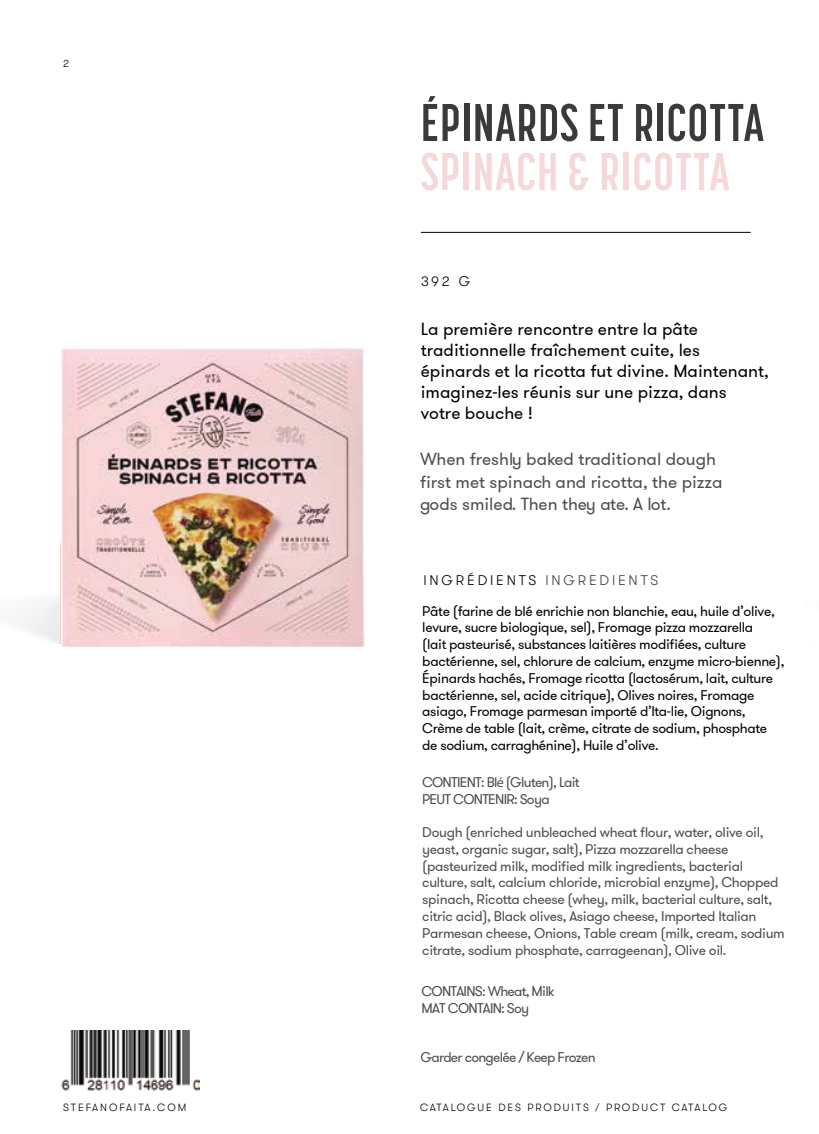
<style>
.page{position:relative;width:819px;height:1134px;background:#fff}
.page>*{position:absolute;margin:0;border:0;box-sizing:border-box;transform-origin:0 0}
.t1{font:700 52.5px "Korolev Compressed W04";letter-spacing:.02em;color:#3a3a3a}
.t2{font:700 52.5px "Korolev Compressed W04";letter-spacing:.02em;color:#f6d8da}
.t3{font:17.5px/21px "GT Walsheim";color:#000}
.t4{font:17.5px/22.8px "GT Walsheim";color:#4d4d4d}
.t5{font:14px/16.8px "GT Walsheim";letter-spacing:-.025em;color:#000}
.t6{font:14px/16.8px "GT Walsheim";letter-spacing:-.025em;color:#4d4d4d}
.t7{font:14px/16.8px "GT Walsheim";letter-spacing:-.055em;color:#4d4d4d}
.t8{font:300 14px "GT Walsheim";letter-spacing:.2em;color:#000}
.t9{font:300 10.5px "GT Walsheim";letter-spacing:.185em;color:#000}
.s1{color:#404140}
.s2{font-family:"Myriad Pro"}
</style>
<div class="page">
<img style="left:19px;top:541px;width:42px;height:103px">
<hr style="left:421px;top:232px;width:330px;height:1px;background:#000">
<img style="left:61px;top:347px;width:304px;height:300px">
<img style="left:61px;top:1030px;width:138px;height:61px">
<p class="t9" style="left:63px;top:57px;width:7px">2</p>
<h1 class="t1" style="left:421px;top:93px;width:345px">ÉPINARDS ET RICOTTA</h1>
<h1 class="t2" style="left:421px;top:142px;width:310px">SPINACH &amp; RICOTTA</h1>
<p class="t8" style="left:421px;top:274px;width:51px">392 G</p>
<p class="t3" style="left:421px;top:318px;width:350px">La première rencontre entre la pâte traditionnelle fraîchement cuite, les épinards et la ricotta fut divine. Maintenant, imaginez-les réunis sur une pizza, dans votre bouche !</p>
<p class="t4" style="left:420px;top:447px;width:304px">When freshly baked traditional dough first met spinach and ricotta, the pizza gods smiled. Then they ate. A lot.</p>
<p class="t8" style="left:423px;top:573px;width:237px">INGRÉDIENTS <span class="s1">INGREDIENTS</span></p>
<p class="t5" style="left:422px;top:602px;width:364px">Pâte (farine de blé enrichie non blanchie, eau, huile d’olive, levure, sucre biologique, sel), Fromage pizza mozzarella<br>(lait pasteurisé, substances laitières modifiées, culture bactérienne, sel, chlorure de calcium, enzyme micro-bienne), Épinards hachés, Fromage ricotta (lactosérum, lait, culture bactérienne, sel, acide citrique), Olives noires, Fromage asiago, Fromage parmesan importé d’Ita-lie, Oignons, Crème de table (lait, crème, citrate de sodium, phosphate de sodium, carraghénine), Huile d’olive.</p>
<p class="t7" style="left:422px;top:774px;width:159px">CONTIENT: Bl<span class="s2">é</span> (Gluten), Lait<br>PEUT CONTENIR: Soya</p>
<p class="t6" style="left:422px;top:824px;width:364px">Dough (enriched unbleached wheat flour, water, olive oil, yeast, organic sugar, salt), Pizza mozzarella cheese (pasteurized milk, modified milk ingredients, bacterial culture, salt, calcium chloride, microbial enzyme), Chopped spinach, Ricotta cheese (whey, milk, bacterial culture, salt, citric acid), Black olives, Asiago cheese, Imported Italian Parmesan cheese, Onions, Table cream (milk, cream, sodium citrate, sodium phosphate, carrageenan), Olive oil.</p>
<p class="t7" style="left:422px;top:983px;width:135px">CONTAINS: Wheat, Milk<br>MAT CONTAIN: Soy</p>
<p class="t7" style="left:420px;top:1048px;width:177px">Garder congelée / Keep Frozen</p>
<p class="t9" style="left:63px;top:1101px;width:125px">STEFANOFAITA.COM</p>
<p class="t9" style="left:420px;top:1101px;width:309px">CATALOGUE DES PRODUITS / PRODUCT CATALOG</p>
</div>
